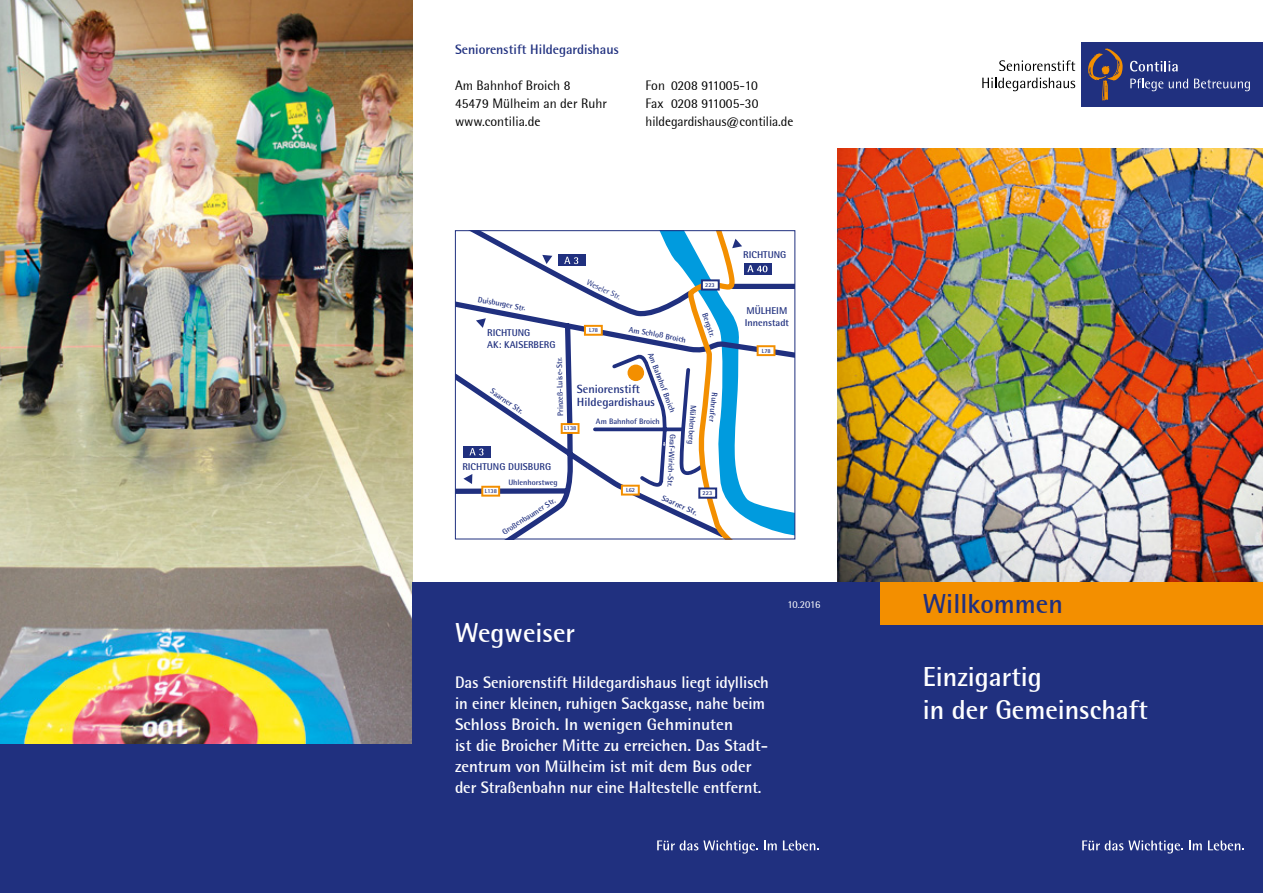
<style>
.page{position:relative;width:1263px;height:893px;background:#fff}
.page>*{position:absolute;margin:0;border:0;box-sizing:border-box;transform-origin:0 0}
.t1{font:700 27px/33px "Rotis Semi Sans";color:#fff}
.t2{font:700 27px "Rotis Semi Sans";color:#20307f}
.t3{font:700 16.5px/21px "Rotis Semi Sans";letter-spacing:-.005em;color:#fff}
.t4{font:13.5px "Rotis Semi Sans";color:#000}
.t5{font:700 13.5px "Rotis Semi Sans";color:#20307f}
.t6{font:700 11.85px/13.2px "Rotis Semi Sans";color:#20307f}
.t7{font:10.5px "Rotis Semi Sans";letter-spacing:-.02em;color:#fff}
.t8{font:700 9.9px/11.9px "Rotis Semi Sans";color:#20307f}
.t9{font:700 7.95px "Rotis Semi Sans";letter-spacing:-.005em;color:#20307f}
.t10{font:7.95px "Rotis Semi Sans";color:#20307f}
.t11{font:700 6px "Rotis Semi Sans";color:#20307f}
</style>
<div class="page">
<svg style="left:457px;top:232px;width:336px;height:305px"></svg>
<div style="left:455px;top:230px;width:340px;height:309px;border:1px solid #20307f"></div>
<img style="left:0;top:0;width:412px;height:745px">
<div style="left:0;top:745px;width:1263px;height:148px;background:#20307f"></div>
<img style="left:837px;top:149px;width:426px;height:433px">
<div style="left:412px;top:582px;width:851px;height:311px;background:#20307f"></div>
<svg style="left:1082px;top:840px;width:101px;height:13px"></svg>
<svg style="left:1189px;top:840px;width:13px;height:10px"></svg>
<svg style="left:1208px;top:840px;width:36px;height:10px"></svg>
<div style="left:1082px;top:43px;width:181px;height:64px;background:#20307f"></div>
<svg style="left:1088px;top:48px;width:34px;height:53px"></svg>
<svg style="left:1130px;top:61px;width:47px;height:11px"></svg>
<svg style="left:1130px;top:79px;width:33px;height:12px"></svg>
<svg style="left:1169px;top:79px;width:19px;height:9px"></svg>
<svg style="left:1194px;top:79px;width:56px;height:12px"></svg>
<svg style="left:999px;top:60px;width:76px;height:11px"></svg>
<svg style="left:982px;top:78px;width:93px;height:13px"></svg>
<svg style="left:657px;top:840px;width:101px;height:13px"></svg>
<svg style="left:764px;top:840px;width:13px;height:10px"></svg>
<svg style="left:783px;top:840px;width:36px;height:10px"></svg>
<div style="left:880px;top:582px;width:383px;height:43px;background:#f38f00"></div>
<p class="t5" style="left:455px;top:41px;width:165px">Seniorenstift Hildegardishaus</p>
<p class="t4" style="left:455px;top:77px;width:117px">Am Bahnhof Broich 8</p>
<p class="t4" style="left:645px;top:77px;width:114px">Fon 0208 911005-10</p>
<p class="t4" style="left:455px;top:95px;width:153px">45479 Mülheim an der Ruhr</p>
<p class="t4" style="left:645px;top:95px;width:114px">Fax 0208 911005-30</p>
<p class="t4" style="left:455px;top:113px;width:87px">www.contilia.de</p>
<p class="t4" style="left:645px;top:113px;width:149px">hildegardishaus@contilia.de</p>
<p class="t9" style="left:479px;top:294px;width:50px;rotate:11deg">Duisburger Str.</p>
<p class="t10" style="left:589px;top:277px;width:38px;rotate:25deg">Weseler Str.</p>
<p class="t8" style="left:487px;top:327px;width:70px">RICHTUNG<br>AK: KAISERBERG</p>
<p class="t9" style="left:630px;top:324px;width:60px;rotate:11deg">Am Schloß Broich</p>
<p class="t11" style="left:589px;top:326px;width:11px">L78</p>
<p class="t11" style="left:705px;top:281px;width:11px">223</p>
<p class="t9" style="left:709px;top:312px;width:26px;rotate:71deg">Bergstr.</p>
<p class="t9" style="left:655px;top:351px;width:65px;rotate:69deg">Am Bahnhof Broich</p>
<p class="t9" style="left:555px;top:416px;width:60px;rotate:-91deg">Prinzeß-Luise-Str.</p>
<p class="t6" style="left:577px;top:382px;width:80px">Seniorenstift<br>Hildegardishaus</p>
<p class="t9" style="left:494px;top:386px;width:40px;rotate:34deg">Saarner Str.</p>
<p class="t9" style="left:720px;top:393px;width:31px;rotate:96deg">Ruhrufer</p>
<p class="t9" style="left:698px;top:405px;width:41px;rotate:94deg">Mühlenberg</p>
<p class="t9" style="left:596px;top:416px;width:65px">Am Bahnhof Broich</p>
<p class="t11" style="left:564px;top:425px;width:14px">L138</p>
<p class="t9" style="left:678px;top:434px;width:55px;rotate:93deg">Graf-Wirich-Str.</p>
<p class="t8" style="left:462px;top:460px;width:90px">RICHTUNG DUISBURG</p>
<p class="t9" style="left:508px;top:478px;width:51px">Uhlenhorstweg</p>
<p class="t9" style="left:500px;top:529px;width:63px;rotate:-33deg">Großenbaumer Str.</p>
<p class="t9" style="left:664px;top:493px;width:40px;rotate:24deg">Saarner Str.</p>
<p class="t11" style="left:626px;top:486px;width:11px">L62</p>
<p class="t11" style="left:485px;top:487px;width:14px">L138</p>
<p class="t11" style="left:703px;top:489px;width:11px">223</p>
<p class="t8" style="left:743px;top:249px;width:45px">RICHTUNG</p>
<p class="t8" style="left:745px;top:305px;width:46px">MÜLHEIM<br>Innenstadt</p>
<p class="t11" style="left:762px;top:347px;width:11px">L78</p>
<p class="t7" style="left:788px;top:598px;width:34px">10.2016</p>
<h1 class="t1" style="left:455px;top:616px;width:121px">Wegweiser</h1>
<p class="t3" style="left:455px;top:672px;width:315px">Das Seniorenstift Hildegardishaus liegt idyllisch in einer kleinen, ruhigen Sackgasse, nahe beim Schloss Broich. In wenigen Gehminuten<br>ist die Broicher Mitte zu erreichen. Das Stadt&shy;zentrum von Mülheim ist mit dem Bus oder der Straßenbahn nur eine Haltestelle entfernt.</p>
<h1 class="t2" style="left:923px;top:587px;width:142px">Willkommen</h1>
<h1 class="t1" style="left:923px;top:660px;width:227px">Einzigartig<br>in der Gemeinschaft</h1>
</div>
